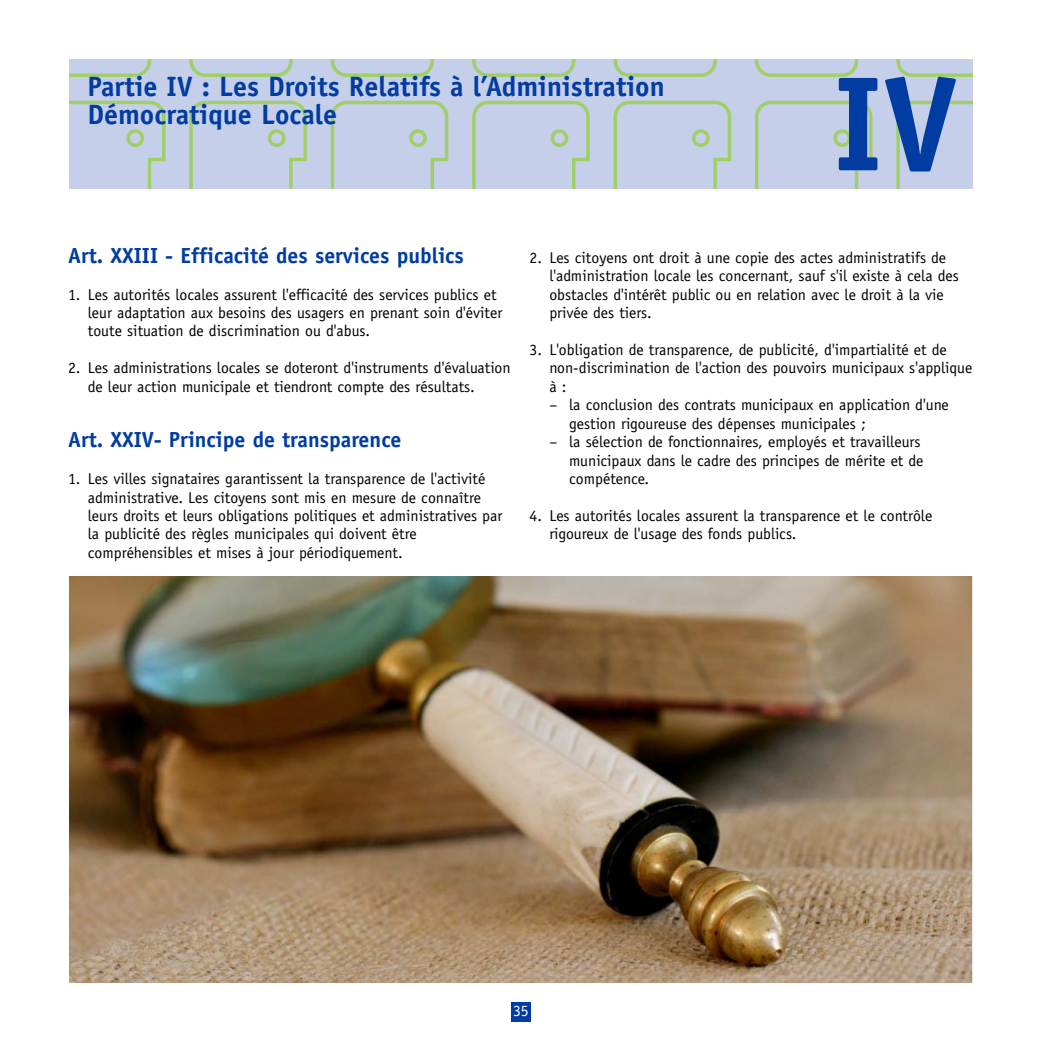
<style>
.page{position:relative;width:1042px;height:1042px;background:#fff}
.page>*{position:absolute;margin:0;border:0;box-sizing:border-box;transform-origin:0 0}
.t1{font:700 134.75px "Officina Sans";color:#003ca2}
.t2{font:700 28px/28px "Officina Sans";color:#003ca2}
.t3{font:700 21.88px "Officina Sans";color:#003ca2}
.t4{font:15.75px/18.4px "Officina Sans";color:#000}
.t5{font:15.75px "Officina Sans";color:#fff}
</style>
<div class="page">
<div style="left:511px;top:1002px;width:20px;height:20px;background:#003ca2"></div>
<div style="left:69px;top:60px;width:903px;height:129px;background:#c6cfe9"></div>
<svg style="left:69px;top:100px;width:97px;height:89px"></svg>
<svg style="left:126px;top:129px;width:18px;height:18px"></svg>
<svg style="left:189px;top:100px;width:118px;height:89px"></svg>
<svg style="left:268px;top:129px;width:17px;height:18px"></svg>
<svg style="left:330px;top:100px;width:119px;height:89px"></svg>
<svg style="left:409px;top:129px;width:18px;height:18px"></svg>
<svg style="left:472px;top:100px;width:118px;height:89px"></svg>
<svg style="left:550px;top:129px;width:18px;height:18px"></svg>
<svg style="left:613px;top:100px;width:119px;height:89px"></svg>
<svg style="left:692px;top:129px;width:18px;height:18px"></svg>
<svg style="left:755px;top:100px;width:118px;height:89px"></svg>
<svg style="left:833px;top:129px;width:18px;height:18px"></svg>
<svg style="left:896px;top:100px;width:76px;height:89px"></svg>
<svg style="left:69px;top:60px;width:83px;height:17px"></svg>
<svg style="left:189px;top:60px;width:104px;height:17px"></svg>
<svg style="left:330px;top:60px;width:104px;height:17px"></svg>
<svg style="left:472px;top:60px;width:104px;height:17px"></svg>
<svg style="left:613px;top:60px;width:104px;height:17px"></svg>
<svg style="left:755px;top:60px;width:104px;height:17px"></svg>
<svg style="left:896px;top:60px;width:76px;height:17px"></svg>
<img style="left:69px;top:576px;width:902px;height:406px">
<h2 class="t2" style="left:87px;top:75px;width:579px">Partie IV : Les Droits Relatifs à l’Administration<br>Démocratique Locale</h2>
<h1 class="t1" style="left:833px;top:73px;width:126px">IV</h1>
<h3 class="t3" style="left:68px;top:247px;width:397px">Art. XXIII - Efficacité des services publics</h3>
<p class="t4" style="left:88px;top:286px;width:416px;text-indent:-20px">1. Les autorités locales assurent l'efficacité des services publics et leur adaptation aux besoins des usagers en prenant soin d'éviter toute situation de discrimination ou d'abus.</p>
<p class="t4" style="left:88px;top:360px;width:424px;text-indent:-20px">2. Les administrations locales se doteront d'instruments d'évaluation de leur action municipale et tiendront compte des résultats.</p>
<h3 class="t3" style="left:68px;top:431px;width:335px">Art. XXIV- Principe de transparence</h3>
<p class="t4" style="left:88px;top:471px;width:416px;text-indent:-20px">1. Les villes signataires garantissent la transparence de l'activité administrative. Les citoyens sont mis en mesure de connaître leurs droits et leurs obligations politiques et administratives par la publicité des règles municipales qui doivent être compréhensibles et mises à jour périodiquement.</p>
<p class="t4" style="left:549px;top:249px;width:411px;text-indent:-20px">2. Les citoyens ont droit à une copie des actes administratifs de l'administration locale les concernant, sauf s'il existe à cela des obstacles d'intérêt public ou en relation avec le droit à la vie privée des tiers.</p>
<p class="t4" style="left:549px;top:342px;width:424px;text-indent:-20px">3. L'obligation de transparence, de publicité, d'impartialité et de non-discrimination de l'action des pouvoirs municipaux s'applique à :</p>
<p class="t4" style="left:569px;top:397px;width:381px;text-indent:-20px">– la conclusion des contrats municipaux en application d'une gestion rigoureuse des dépenses municipales ;</p>
<p class="t4" style="left:569px;top:434px;width:356px;text-indent:-20px">– la sélection de fonctionnaires, employés et travailleurs municipaux dans le cadre des principes de mérite et de compétence.</p>
<p class="t4" style="left:549px;top:508px;width:384px;text-indent:-20px">4. Les autorités locales assurent la transparence et le contrôle rigoureux de l'usage des fonds publics.</p>
<p class="t5" style="left:513px;top:1005px;width:17px">35</p>
</div>
